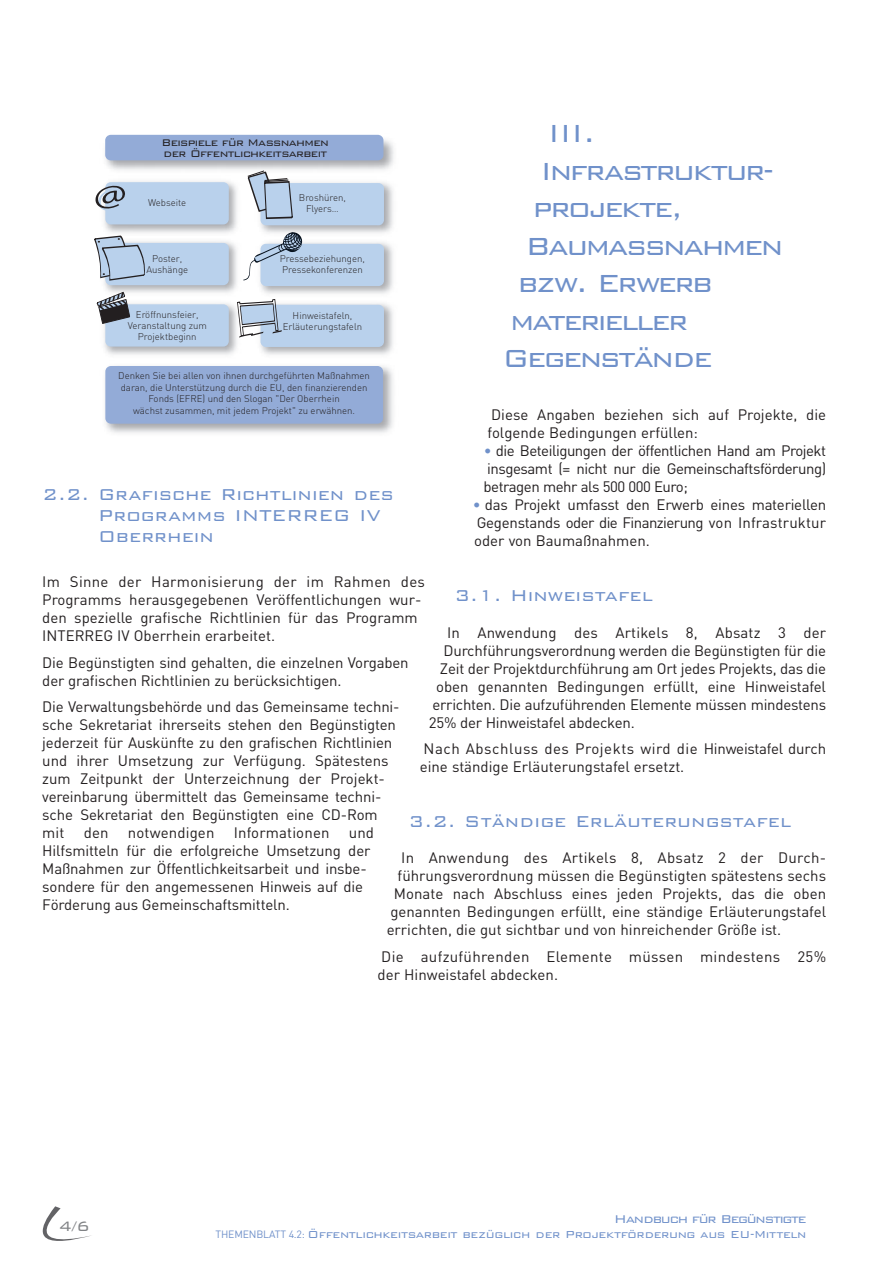
<style>
.page{position:relative;width:893px;height:1263px;background:#fff}
.page>*{position:absolute;margin:0;border:0;box-sizing:border-box;transform-origin:0 0}
.t1{font:300 33px "Bank Gothic BT";letter-spacing:-.075em;color:#7091ca}
.t2{font:300 21px/21px "Bank Gothic BT";color:#7091ca}
.t3{font:300 18px "Bank Gothic BT";color:#808285}
.t4{font:15px/18px "DIN";letter-spacing:-.01em;color:#231f20}
.t5{font:15px/18px "DIN";letter-spacing:.02em;color:#231f20}
.t6{font:15px "DIN";letter-spacing:.01em;color:#231f20}
.t7{font:300 15px "Bank Gothic BT";letter-spacing:-.08em;color:#7091ca}
.t8{font:300 13.5px "Bank Gothic BT";letter-spacing:-.03em;color:#7091ca}
.t9{font:300 12.75px/10.9px "Bank Gothic BT";letter-spacing:-.05em;color:#231f20}
.t10{font:300 9.6px/10.9px "DIN";color:#231f20;text-align:center}
.s1{color:#7091ca}
.s2{font-family:"DIN";font-weight:400;font-size:10.5px}
</style>
<div class="page">
<svg style="left:43px;top:1206px;width:48px;height:35px"></svg>
<img style="left:105px;top:366px;width:288px;height:67px">
<div style="left:105px;top:366px;width:278px;height:58px;background:#93abd7;border-radius:6px"></div>
<img style="left:105px;top:134px;width:289px;height:36px">
<div style="left:105px;top:135px;width:278px;height:25px;background:#93abd7;border-radius:6px"></div>
<img style="left:104px;top:181px;width:133px;height:52px">
<div style="left:105px;top:182px;width:124px;height:42px;background:#b9d1ec;border-radius:5px"></div>
<img style="left:104px;top:241px;width:133px;height:114px">
<div style="left:105px;top:243px;width:124px;height:42px;background:#b9d1ec;border-radius:5px"></div>
<img style="left:130px;top:298px;width:107px;height:1px">
<div style="left:105px;top:304px;width:124px;height:43px;background:#b9d1ec;border-radius:5px"></div>
<img style="left:260px;top:242px;width:133px;height:113px">
<div style="left:260px;top:244px;width:124px;height:42px;background:#b9d1ec;border-radius:5px"></div>
<img style="left:260px;top:182px;width:133px;height:51px">
<div style="left:260px;top:183px;width:124px;height:42px;background:#b9d1ec;border-radius:5px"></div>
<img style="left:260px;top:298px;width:133px;height:1px">
<div style="left:260px;top:305px;width:124px;height:42px;background:#b9d1ec;border-radius:5px"></div>
<svg style="left:95px;top:185px;width:30px;height:27px"></svg>
<svg style="left:243px;top:232px;width:61px;height:49px"></svg>
<svg style="left:248px;top:170px;width:45px;height:49px"></svg>
<svg style="left:94px;top:235px;width:52px;height:46px"></svg>
<svg style="left:97px;top:292px;width:33px;height:32px"></svg>
<svg style="left:237px;top:299px;width:45px;height:39px"></svg>
<p class="t9" style="left:161px;top:136px;width:169px">Beispiele für Massnahmen der Öffentlichkeitsarbeit</p>
<p class="t10" style="left:148px;top:197px;width:40px">Webseite</p>
<p class="t10" style="left:146px;top:253px;width:43px">Poster,<br>Aushänge</p>
<p class="t10" style="left:128px;top:310px;width:81px">Eröffnunsfeier,<br>Veranstaltung zum<br>Projektbeginn</p>
<p class="t10" style="left:299px;top:192px;width:49px">Broshüren,<br>Flyers…</p>
<p class="t10" style="left:280px;top:254px;width:87px;text-align:left">Pressebeziehungen,<br>Pressekonferenzen</p>
<p class="t10" style="left:283px;top:311px;width:81px">Hinweistafeln,<br>Erläuterungstafeln</p>
<h1 class="t1" style="left:548px;top:111px;width:49px">III.</h1>
<h1 class="t1" style="left:540px;top:149px;width:235px">Infrastruktur-</h1>
<h1 class="t1" style="left:533px;top:186px;width:152px">projekte,</h1>
<h1 class="t1" style="left:525px;top:224px;width:260px">Baumassnahmen</h1>
<h1 class="t1" style="left:518px;top:261px;width:197px">bzw. Erwerb</h1>
<h1 class="t1" style="left:510px;top:299px;width:180px">materieller</h1>
<h1 class="t1" style="left:502px;top:336px;width:212px">Gegenstände</h1>
<p class="t10" style="left:118px;top:370px;width:253px;line-height:11.6px">Denken Sie bei allen von ihnen durchgeführten Maßnahmen daran, die Unterstützung durch die EU, den finanzierenden Fonds (EFRE) und den Slogan "Der Oberrhein<br>wächst zusammen, mit jedem Projekt" zu erwähnen.</p>
<p class="t4" style="left:487px;top:408px;width:340px">Diese Angaben beziehen sich auf Projekte, die folgende Bedingungen erfüllen:</p>
<p class="t4" style="left:483px;top:444px;width:344px;text-align:justify"><span class="s1">•</span> die Beteiligungen der öffentlichen Hand am Projekt insgesamt (= nicht nur die Gemeinschaftsförderung) betragen mehr als 500 000 Euro;</p>
<p class="t4" style="left:473px;top:498px;width:355px;text-align:justify"><span class="s1">•</span> das Projekt umfasst den Erwerb eines materiellen Gegenstands oder die Finanzierung von Infrastruktur oder von Baumaßnahmen.</p>
<h2 class="t2" style="left:98px;top:483px;width:297px;text-indent:-56px">2.2. Grafische Richtlinien des<br>Programms INTERREG IV<br>Oberrhein</h2>
<p class="t4" style="left:42px;top:575px;width:384px">Im Sinne der Harmonisierung der im Rahmen des Programms herausgegebenen Veröffentlichungen wur&shy;den spezielle grafische Richtlinien für das Programm INTERREG IV Oberrhein erarbeitet.</p>
<p class="t4" style="left:42px;top:655px;width:368px">Die Begünstigten sind gehalten, die einzelnen Vorgaben der grafischen Richtlinien zu berücksichtigen.</p>
<p class="t4" style="left:42px;top:700px;width:359px">Die Verwaltungsbehörde und das Gemeinsame techni&shy;sche Sekretariat ihrerseits stehen den Begünstigten jederzeit für Auskünfte zu den grafischen Richtlinien und ihrer Umsetzung zur Verfügung. Spätestens zum Zeitpunkt der Unterzeichnung der Projekt&shy;vereinbarung übermittelt das Gemeinsame techni&shy;sche Sekretariat den Begünstigten eine CD-Rom mit</p>
<h2 class="t2" style="left:454px;top:584px;width:200px">3.1. Hinweistafel</h2>
<p class="t6" style="left:447px;top:627px;width:381px">In Anwendung des Artikels 8, Absatz 3 der</p>
<p class="t4" style="left:443px;top:643px;width:384px">Durchführungsverordnung werden die Begünstigten für die</p>
<p class="t4" style="left:440px;top:661px;width:388px">Zeit der Projektdurchführung am Ort jedes Projekts, das die</p>
<p class="t4" style="left:436px;top:679px;width:391px">oben genannten Bedingungen erfüllt, eine Hinweistafel</p>
<p class="t4" style="left:432px;top:697px;width:395px">errichten. Die aufzuführenden Elemente müssen mindestens</p>
<p class="t4" style="left:429px;top:715px;width:207px">25% der Hinweistafel abdecken.</p>
<p class="t4" style="left:420px;top:741px;width:408px">Nach Abschluss des Projekts wird die Hinweistafel durch eine ständige Erläuterungstafel ersetzt.</p>
<h2 class="t2" style="left:409px;top:809px;width:384px">3.2. Ständige Erläuterungstafel</h2>
<p class="t5" style="left:401px;top:851px;width:426px">In Anwendung des Artikels 8, Absatz 2 der Durch-</p>
<p class="t4" style="left:398px;top:869px;width:430px">führungsverordnung müssen die Begünstigten spätestens sechs</p>
<p class="t4" style="left:394px;top:887px;width:434px">Monate nach Abschluss eines jeden Projekts, das die oben</p>
<p class="t4" style="left:390px;top:905px;width:437px">genannten Bedingungen erfüllt, eine ständige Erläuterungstafel</p>
<p class="t4" style="left:387px;top:923px;width:396px">errichten, die gut sichtbar und von hinreichender Größe ist.</p>
<p class="t5" style="left:378px;top:949px;width:450px">Die aufzuführenden Elemente müssen mindestens 25% der Hinweistafel abdecken.</p>
<p class="t4" style="left:84px;top:826px;width:26px">den</p>
<p class="t6" style="left:128px;top:828px;width:88px">notwendigen</p>
<p class="t6" style="left:234px;top:828px;width:97px">Informationen</p>
<p class="t4" style="left:42px;top:826px;width:333px;text-indent:306px">und Hilfsmitteln für die erfolgreiche Umsetzung der Maßnahmen zur Öffentlichkeitsarbeit und insbe&shy;sondere für den angemessenen Hinweis auf die Förderung aus Gemeinschaftsmitteln.</p>
<p class="t3" style="left:58px;top:1214px;width:33px">4/6</p>
<p class="t7" style="left:614px;top:1209px;width:194px">Handbuch für Begünstigte</p>
<p class="t8" style="left:215px;top:1225px;width:592px"><span class="s2">THEMENBLATT 4.2:</span> Öffentlichkeitsarbeit bezüglich der Projektförderung aus EU-Mitteln</p>
</div>
